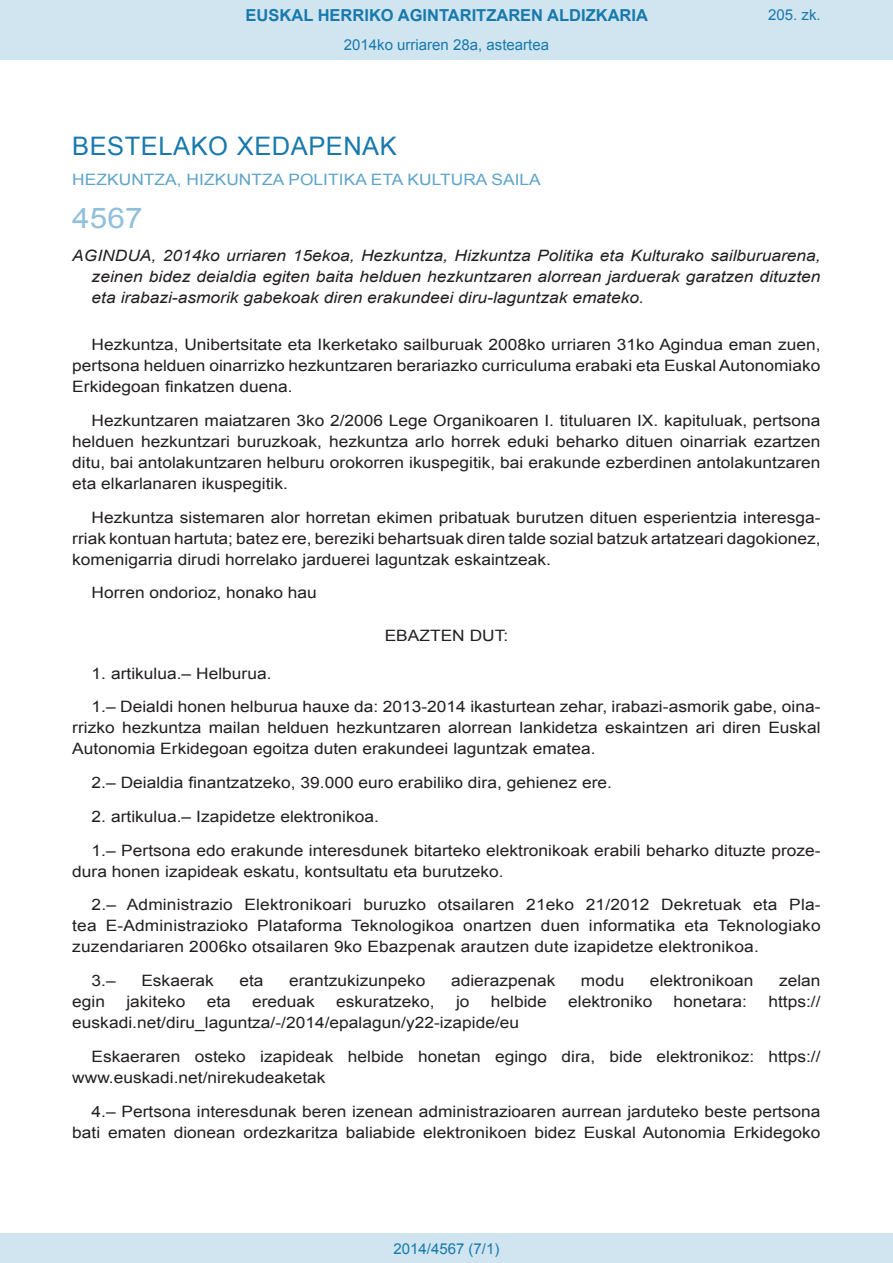
<style>
.page{position:relative;width:893px;height:1263px;background:#fff}
.page>*{position:absolute;margin:0;border:0;box-sizing:border-box;transform-origin:0 0}
.BOPVOrden{font:28.5px "Arial";color:#90c0db;scale:1.11 1}
.BOPVSeccion{font:25.5px "Arial";letter-spacing:.02em;color:#1879ad}
.t1{font:700 16.5px "Arial";color:#1879ad}
.BOPVDetalle{font:15.6px/21px "Arial";color:#231f20;text-align:justify;scale:1.11 1}
.BOPVTitulo{font:italic 15.6px/21px "Arial";color:#231f20;text-align:justify;scale:1.11 1}
.BOPVOrganismo{font:15.6px "Arial";letter-spacing:.005em;color:#5ea4ca;scale:1.11 1}
.BOPVClave{font:15.6px "Arial";color:#231f20;scale:1.11 1}
.Paginacion_Centro{font:15px "Arial";color:#1879ad}
</style>
<div class="page">
<div style="left:0;top:0;width:893px;height:60px;background:#d0e5f0"></div>
<div style="left:0;top:1233px;width:893px;height:30px;background:#d0e5f0"></div>
<p class="t1" style="left:246px;top:4px;width:404px">EUSKAL HERRIKO AGINTARITZAREN ALDIZKARIA</p>
<p class="Paginacion_Centro" style="left:344px;top:35px;width:207px">2014ko urriaren 28a, asteartea</p>
<p class="Paginacion_Centro" style="left:768px;top:5px;width:54px">205. zk.</p>
<p class="BOPVSeccion" style="left:72px;top:129px;width:326px">BESTELAKO XEDAPENAK</p>
<p class="BOPVOrganismo" style="left:72px;top:169px;width:424px">HEZKUNTZA, HIZKUNTZA POLITIKA ETA KULTURA SAILA</p>
<p class="BOPVOrden" style="left:72px;top:199px;width:65px">4567</p>
<p class="BOPVTitulo" style="left:92px;top:246px;width:658px;text-indent:-19px">AGINDUA, 2014ko urriaren 15ekoa, Hezkuntza, Hizkuntza Politika eta Kulturako sailburuarena, zeinen bidez deialdia egiten baita helduen hezkuntzaren alorrean jarduerak garatzen dituzten eta irabazi-asmorik gabekoak diren erakundeei diru-laguntzak emateko.</p>
<p class="BOPVDetalle" style="left:72px;top:334px;width:676px;text-indent:19px">Hezkuntza, Unibertsitate eta Ikerketako sailburuak 2008ko urriaren 31ko Agindua eman zuen, pertsona helduen oinarrizko hezkuntzaren berariazko curriculuma erabaki eta Euskal Autonomiako Erkidegoan finkatzen duena.</p>
<p class="BOPVDetalle" style="left:72px;top:410px;width:676px;text-indent:19px">Hezkuntzaren maiatzaren 3ko 2/2006 Lege Organikoaren I. tituluaren IX. kapituluak, pertsona helduen hezkuntzari buruzkoak, hezkuntza arlo horrek eduki beharko dituen oinarriak ezartzen ditu, bai antolakuntzaren helburu orokorren ikuspegitik, bai erakunde ezberdinen antolakuntzaren eta elkarlanaren ikuspegitik.</p>
<p class="BOPVDetalle" style="left:72px;top:507px;width:676px;text-indent:19px">Hezkuntza sistemaren alor horretan ekimen pribatuak burutzen dituen esperientzia interesga&shy;rriak kontuan hartuta; batez ere, bereziki behartsuak diren talde sozial batzuk artatzeari dagokionez, komenigarria dirudi horrelako jarduerei laguntzak eskaintzeak.</p>
<p class="BOPVDetalle" style="left:92px;top:582px;width:204px">Horren ondorioz, honako hau</p>
<p class="BOPVClave" style="left:385px;top:625px;width:113px">EBAZTEN DUT:</p>
<p class="BOPVDetalle" style="left:92px;top:663px;width:164px">1. artikulua.– Helburua.</p>
<p class="BOPVDetalle" style="left:72px;top:696px;width:676px;text-indent:19px">1.– Deialdi honen helburua hauxe da: 2013-2014 ikasturtean zehar, irabazi-asmorik gabe, oina&shy;rrizko hezkuntza mailan helduen hezkuntzaren alorrean lankidetza eskaintzen ari diren Euskal Autonomia Erkidegoan egoitza duten erakundeei laguntzak ematea.</p>
<p class="BOPVDetalle" style="left:92px;top:772px;width:470px">2.– Deialdia finantzatzeko, 39.000 euro erabiliko dira, gehienez ere.</p>
<p class="BOPVDetalle" style="left:92px;top:806px;width:260px">2. artikulua.– Izapidetze elektronikoa.</p>
<p class="BOPVDetalle" style="left:72px;top:840px;width:676px;text-indent:19px">1.– Pertsona edo erakunde interesdunek bitarteko elektronikoak erabili beharko dituzte proze&shy;dura honen izapideak eskatu, kontsultatu eta burutzeko.</p>
<p class="BOPVDetalle" style="left:72px;top:894px;width:676px;text-indent:19px">2.– Administrazio Elektronikoari buruzko otsailaren 21eko 21/2012 Dekretuak eta Pla&shy;tea E-Administrazioko Plataforma Teknologikoa onartzen duen informatika eta Teknologiako zuzendariaren 2006ko otsailaren 9ko Ebazpenak arautzen dute izapidetze elektronikoa.</p>
<p class="BOPVDetalle" style="left:92px;top:970px;width:23px">3.–</p>
<p class="BOPVDetalle" style="left:141px;top:970px;width:67px">Eskaerak</p>
<p class="BOPVDetalle" style="left:239px;top:970px;width:23px">eta</p>
<p class="BOPVDetalle" style="left:289px;top:970px;width:124px">erantzukizunpeko</p>
<p class="BOPVDetalle" style="left:451px;top:970px;width:96px">adierazpenak</p>
<p class="BOPVDetalle" style="left:581px;top:970px;width:41px">modu</p>
<p class="BOPVDetalle" style="left:650px;top:970px;width:95px">elektronikoan</p>
<p class="BOPVDetalle" style="left:779px;top:970px;width:39px">zelan</p>
<p class="BOPVDetalle" style="left:72px;top:991px;width:31px">egin</p>
<p class="BOPVDetalle" style="left:126px;top:991px;width:55px">jakiteko</p>
<p class="BOPVDetalle" style="left:207px;top:991px;width:23px">eta</p>
<p class="BOPVDetalle" style="left:252px;top:991px;width:58px">ereduak</p>
<p class="BOPVDetalle" style="left:336px;top:991px;width:90px">eskuratzeko,</p>
<p class="BOPVDetalle" style="left:456px;top:991px;width:14px">jo</p>
<p class="BOPVDetalle" style="left:491px;top:991px;width:52px">helbide</p>
<p class="BOPVDetalle" style="left:568px;top:991px;width:77px">elektroniko</p>
<p class="BOPVDetalle" style="left:674px;top:991px;width:68px">honetara:</p>
<p class="BOPVDetalle" style="left:768px;top:991px;width:49px">https://</p>
<p class="BOPVDetalle" style="left:72px;top:1012px;width:404px">euskadi.net/diru_laguntza/-/2014/epalagun/y22-izapide/eu</p>
<p class="BOPVDetalle" style="left:72px;top:1046px;width:676px;text-indent:19px">Eskaeraren osteko izapideak helbide honetan egingo dira, bide elektronikoz: https:// www.euskadi.net/nirekudeaketak</p>
<p class="BOPVDetalle" style="left:72px;top:1101px;width:676px;text-align:right">4.– Pertsona interesdunak beren izenean administrazioaren aurrean jarduteko beste pertsona bati ematen dionean ordezkaritza baliabide elektronikoen bidez Euskal Autonomia Erkidegoko</p>
<p class="Paginacion_Centro" style="left:393px;top:1238px;width:107px">2014/4567 (7/1)</p>
</div>
